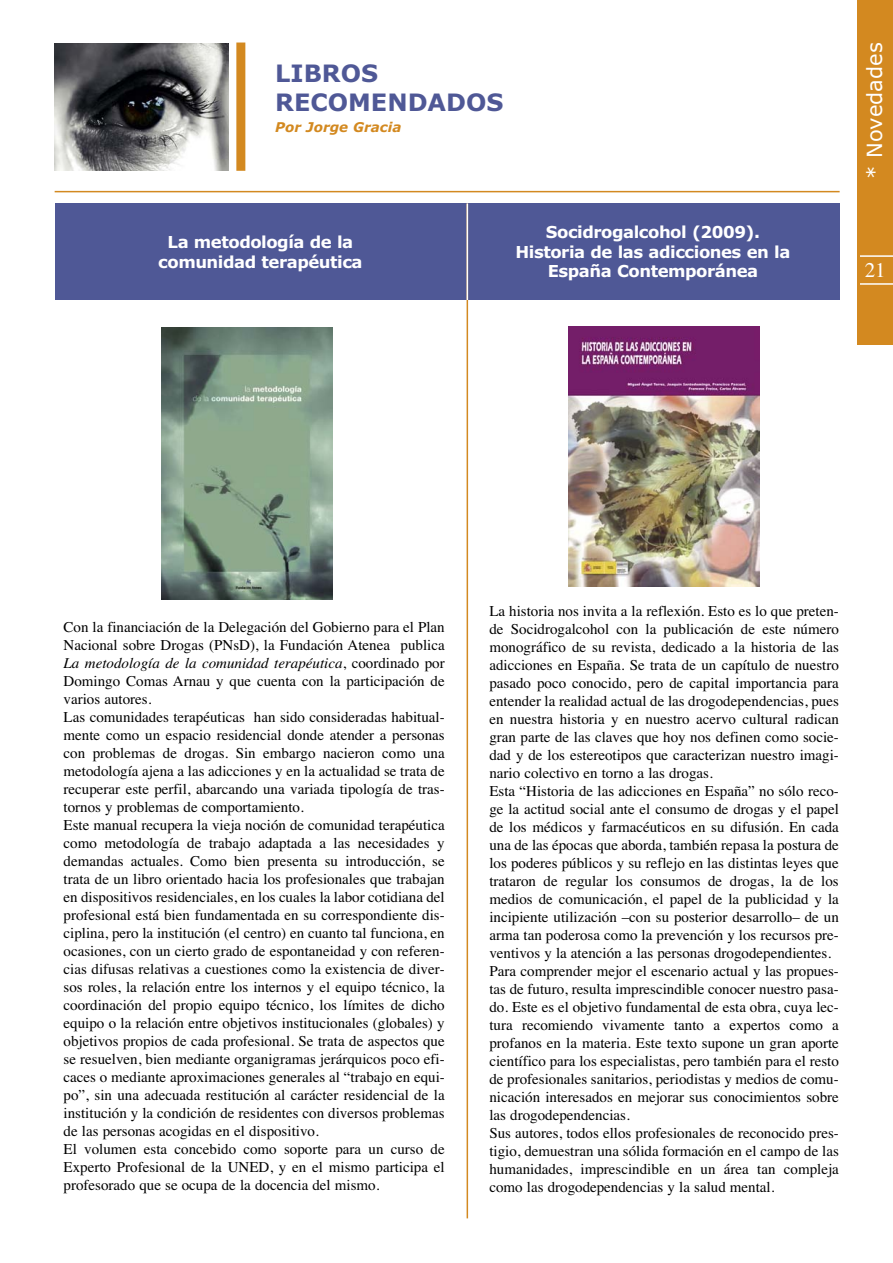
<style>
.page{position:relative;width:893px;height:1263px;background:#fff}
.page>*{position:absolute;margin:0;border:0;box-sizing:border-box;transform-origin:0 0}
.t1{font:700 24px/28.8px "Verdana";color:#4f5896}
.t2{font:21px "Verdana";color:#fff}
.t3{font:21px "Times";color:#fff}
.t4{font:700 16.5px/19.8px "Verdana";letter-spacing:-.03em;color:#fff;text-align:center}
.t5{font:15px/18px "Times";color:#000}
.t6{font:italic 700 13.5px "Verdana";color:#d38920}
.s1{font-style:italic}
</style>
<div class="page">
<img style="left:55px;top:43px;width:174px;height:128px">
<div style="left:236px;top:43px;width:9px;height:128px;background:#d38920"></div>
<hr style="left:55px;top:191px;width:785px;height:1px;background:#d38920">
<div style="left:55px;top:203px;width:785px;height:97px;background:#4f5896"></div>
<hr style="left:467px;top:204px;width:1px;height:1014px;background:#d38920">
<img style="left:162px;top:327px;width:171px;height:272px">
<img style="left:569px;top:326px;width:190px;height:260px">
<hr style="left:467px;top:203px;width:1px;height:97px;background:#fff">
<div style="left:857px;top:0;width:36px;height:344px;background:#d38920"></div>
<hr style="left:860px;top:255px;width:33px;height:2px;background:#fff">
<hr style="left:860px;top:283px;width:33px;height:2px;background:#fff">
<h1 class="t1" style="left:275px;top:61px;width:230px">LIBROS<br>RECOMENDADOS</h1>
<p class="t6" style="left:275px;top:119px;width:128px">Por Jorge Gracia</p>
<p class="t4" style="left:158px;top:234px;width:206px">La metodología de la comunidad terapéutica</p>
<p class="t4" style="left:516px;top:223px;width:276px">Socidrogalcohol (2009).<br>Historia de las adicciones en la<br>España Contemporánea</p>
<h2 class="t2" style="left:866px;top:179px;width:138px;rotate:-90deg">* Novedades</h2>
<h2 class="t3" style="left:865px;top:262px;width:22px">21</h2>
<p class="t5" style="left:64px;top:619px;width:383px">Con la financiación de la Delegación del Gobierno para el Plan Nacional sobre Drogas (PNsD), la Fundación Atenea publica <span class="s1">La metodología de la comunidad terapéutica</span>, coordinado por Domingo Comas Arnau y que cuenta con la participación de varios autores.<br>Las comunidades terapéuticas han sido consideradas habitual&shy;mente como un espacio residencial donde atender a personas con problemas de drogas. Sin embargo nacieron como una metodología ajena a las adicciones y en la actualidad se trata de recuperar este perfil, abarcando una variada tipología de tras&shy;tornos y problemas de comportamiento.<br>Este manual recupera la vieja noción de comunidad terapéutica como metodología de trabajo adaptada a las necesidades y demandas actuales. Como bien presenta su introducción, se trata de un libro orientado hacia los profesionales que trabajan en dispositivos residenciales, en los cuales la labor cotidiana del profesional está bien fundamentada en su correspondiente dis&shy;ciplina, pero la institución (el centro) en cuanto tal funciona, en ocasiones, con un cierto grado de espontaneidad y con referen&shy;cias difusas relativas a cuestiones como la existencia de diver&shy;sos roles, la relación entre los internos y el equipo técnico, la coordinación del propio equipo técnico, los límites de dicho equipo o la relación entre objetivos institucionales (globales) y objetivos propios de cada profesional. Se trata de aspectos que se resuelven, bien mediante organigramas jerárquicos poco efi&shy;caces o mediante aproximaciones generales al “trabajo en equi&shy;po”, sin una adecuada restitución al carácter residencial de la institución y la condición de residentes con diversos problemas de las personas acogidas en el dispositivo.<br>El volumen esta concebido como soporte para un curso de Experto Profesional de la UNED, y en el mismo participa el profesorado que se ocupa de la docencia del mismo.</p>
<p class="t5" style="left:489px;top:603px;width:351px">La historia nos invita a la reflexión. Esto es lo que preten&shy;de Socidrogalcohol con la publicación de este número monográfico de su revista, dedicado a la historia de las adicciones en España. Se trata de un capítulo de nuestro pasado poco conocido, pero de capital importancia para entender la realidad actual de las drogodependencias, pues en nuestra historia y en nuestro acervo cultural radican gran parte de las claves que hoy nos definen como socie&shy;dad y de los estereotipos que caracterizan nuestro imagi&shy;nario colectivo en torno a las drogas.<br>Esta “Historia de las adicciones en España” no sólo reco&shy;ge la actitud social ante el consumo de drogas y el papel de los médicos y farmacéuticos en su difusión. En cada una de las épocas que aborda, también repasa la postura de los poderes públicos y su reflejo en las distintas leyes que trataron de regular los consumos de drogas, la de los medios de comunicación, el papel de la publicidad y la incipiente utilización –con su posterior desarrollo– de un arma tan poderosa como la prevención y los recursos pre&shy;ventivos y la atención a las personas drogodependientes.<br>Para comprender mejor el escenario actual y las propues&shy;tas de futuro, resulta imprescindible conocer nuestro pasa&shy;do. Este es el objetivo fundamental de esta obra, cuya lec&shy;tura recomiendo vivamente tanto a expertos como a profanos en la materia. Este texto supone un gran aporte científico para los especialistas, pero también para el resto de profesionales sanitarios, periodistas y medios de comu&shy;nicación interesados en mejorar sus conocimientos sobre las drogodependencias.<br>Sus autores, todos ellos profesionales de reconocido pres&shy;tigio, demuestran una sólida formación en el campo de las humanidades, imprescindible en un área tan compleja como las drogodependencias y la salud mental.</p>
</div>
